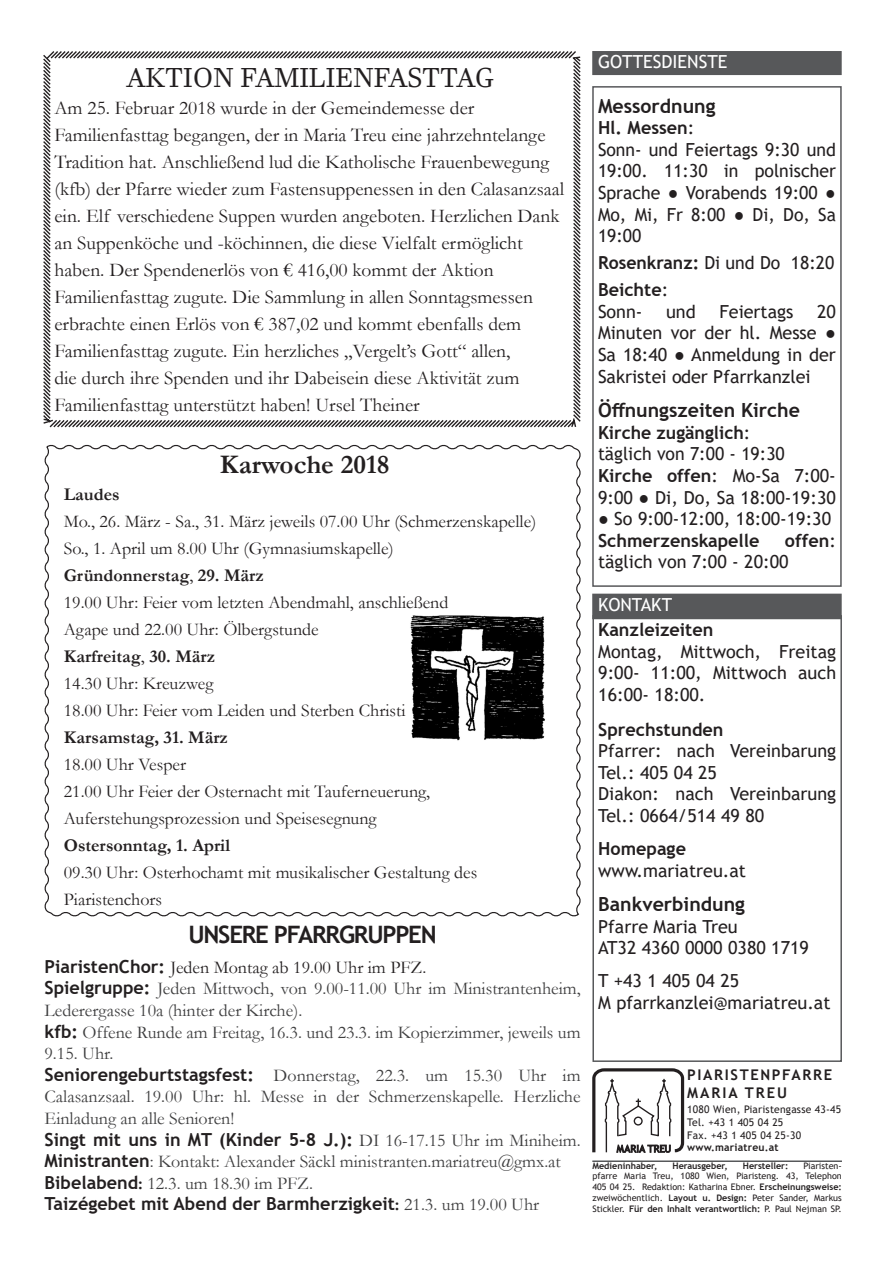
<style>
.page{position:relative;width:893px;height:1263px;background:#fff}
.page>*{position:absolute;margin:0;border:0;box-sizing:border-box;transform-origin:0 0}
.t1{font:27px "Javanese Text";color:#231f20}
.t2{font:700 27px "Garamond";color:#231f20}
.Überschrift{font:700 24px "Trebuchet MS";letter-spacing:-.05em;color:#231f20}
.t3{font:19.5px/27px "Garamond";color:#231f20}
.Kastl-Überschrift{font:700 19.5px "Trebuchet MS";color:#231f20}
.Kastl-Text{font:18px/21.6px "Trebuchet MS";color:#231f20}
.Fließtext__ohne_Einr{font:18px/21.6px "Garamond";color:#3e3e3f}
.Fließtext__ohne_Einr-2{font:18px/27px "Garamond";color:#231f20}
.t4{font:700 18px "Garamond";color:#231f20}
.Kastl-Text-2{font:700 18px "Trebuchet MS";color:#231f20}
.Fließtext__ohne_Einr-3{font:700 18px "Trebuchet MS";color:#231f20}
.Überschrift-2{font:18px "Trebuchet MS";color:#231f20}
.Kastl-Beschriftung{font:18px "Trebuchet MS";color:#fff}
.Überschrift-3{font:700 18px "Trebuchet MS";color:#231f20}
.Kastl-Überschrift-2{font:18px "Trebuchet MS";color:#231f20}
.Kastl-Überschrift-3{font:700 18px "Trebuchet MS";color:#231f20}
.t5{font:700 14.7px "Trebuchet MS";letter-spacing:.11em;color:#231f20}
.t6{font:700 14.7px "Trebuchet MS";letter-spacing:.13em;color:#231f20}
.t7{font:10.5px "Trebuchet MS";letter-spacing:.02em;color:#231f20}
.t8{font:700 10.5px "Trebuchet MS";letter-spacing:.02em;color:#231f20}
.t9{font:9px/10.8px "Trebuchet MS";color:#231f20;text-align:justify}
.t10{font:700 9px "Trebuchet MS";color:#231f20}
.s1{font-weight:400}
.s2{font-family:"Trebuchet MS";font-weight:700}
.s3{font-family:"Trebuchet MS";font-weight:700;color:#231f20}
.s4{font-weight:700;color:#231f20}
.s5{font-family:"Garamond"}
.s6{font-family:"Garamond";font-weight:400;color:#3e3e3f}
.s7{font-weight:700}
</style>
<div class="page">
<svg style="left:43px;top:51px;width:538px;height:377px"></svg>
<svg style="left:44px;top:444px;width:537px;height:473px"></svg>
<div style="left:592px;top:86px;width:250px;height:501px;border:2px solid #57585a"></div>
<div style="left:593px;top:52px;width:248px;height:22px;background:#57585a"></div>
<div style="left:592px;top:51px;width:250px;height:24px;border:2px solid #57585a"></div>
<hr style="left:592px;top:1160px;width:250px;height:2px;background:#57585a">
<svg style="left:592px;top:1068px;width:92px;height:84px"></svg>
<div style="left:592px;top:615px;width:250px;height:447px;border:2px solid #57585a"></div>
<div style="left:593px;top:594px;width:248px;height:24px;background:#57585a"></div>
<div style="left:592px;top:594px;width:250px;height:25px;border:2px solid #57585a"></div>
<p class="t1" style="left:127px;top:62px;width:369px">AKTION FAMILIENFASTTAG</p>
<p class="t3" style="left:54px;top:94px;width:511px">Am 25. Februar 2018 wurde in der Gemeindemesse der Familienfasttag begangen, der in Maria Treu eine jahrzehntelange Tradition hat. Anschließend lud die Katholische Frauenbewegung (kfb) der Pfarre wieder zum Fastensuppenessen in den Calasanzsaal ein. Elf verschiedene Suppen wurden angeboten. Herzlichen Dank an Suppenköche und -köchinnen, die diese Vielfalt ermöglicht haben. Der Spendenerlös von € 416,00 kommt der Aktion Familienfasttag zugute. Die Sammlung in allen Sonntagsmessen erbrachte einen Erlös von € 387,02 und kommt ebenfalls dem Familienfasttag zugute. Ein herzliches „Vergelt’s Gott“ allen,<br>die durch ihre Spenden und ihr Dabeisein diese Aktivität zum Familienfasttag unterstützt haben! Ursel Theiner</p>
<p class="t2" style="left:220px;top:446px;width:171px">Karwoche 2018</p>
<p class="t4" style="left:64px;top:482px;width:57px">Laudes</p>
<p class="Fließtext__ohne_Einr-2" style="left:64px;top:507px;width:474px">Mo., 26. März - Sa., 31. März jeweils 07.00 Uhr (Schmerzenskapelle)</p>
<p class="Fließtext__ohne_Einr-2" style="left:64px;top:534px;width:332px">So., 1. April um 8.00 Uhr (Gymnasiumskapelle)</p>
<p class="t4" style="left:64px;top:563px;width:201px">Gründonnerstag<span class="s1">,</span> 29. März</p>
<p class="Fließtext__ohne_Einr-2" style="left:64px;top:588px;width:386px">19.00 Uhr: Feier vom letzten Abendmahl, anschließend</p>
<p class="Fließtext__ohne_Einr-2" style="left:64px;top:615px;width:256px">Agape und 22.00 Uhr: Ölbergstunde</p>
<p class="t4" style="left:64px;top:644px;width:153px">Karfreitag<span class="s1">,</span> 30. März</p>
<p class="Fließtext__ohne_Einr-2" style="left:64px;top:669px;width:151px">14.30 Uhr: Kreuzweg</p>
<p class="Fließtext__ohne_Einr-2" style="left:64px;top:696px;width:343px">18.00 Uhr: Feier vom Leiden und Sterben Christi</p>
<p class="t4" style="left:64px;top:725px;width:166px">Karsamstag, 31. März</p>
<p class="Fließtext__ohne_Einr-2" style="left:64px;top:750px;width:124px">18.00 Uhr Vesper</p>
<p class="Fließtext__ohne_Einr-2" style="left:64px;top:777px;width:368px">21.00 Uhr Feier der Osternacht mit Tauferneuerung,<br>Auferstehungsprozession und Speisesegnung</p>
<p class="t4" style="left:64px;top:833px;width:168px">Ostersonntag, 1. April</p>
<p class="Fließtext__ohne_Einr-2" style="left:64px;top:858px;width:415px">09.30 Uhr: Osterhochamt mit musikalischer Gestaltung des<br>Piaristenchors</p>
<p class="Überschrift" style="left:188px;top:919px;width:250px">UNSERE PFARRGRUPPEN</p>
<p class="Fließtext__ohne_Einr-2" style="left:45px;top:953px;width:383px"><span class="s2">PiaristenChor:</span> Jeden Montag ab 19.00 Uhr im PFZ.</p>
<p class="Fließtext__ohne_Einr" style="left:45px;top:977px;width:538px"><span class="s3">Spielgruppe:</span> Jeden Mittwoch, von 9.00-11.00 Uhr im Ministrantenheim,<br>Lederergasse 10a (hinter der Kirche).</p>
<p class="Fließtext__ohne_Einr" style="left:45px;top:1020px;width:538px"><span class="s3">kfb:</span> Offene Runde am Freitag, 16.3. und 23.3. im Kopierzimmer, jeweils um<br>9.15. Uhr.</p>
<p class="Fließtext__ohne_Einr" style="left:45px;top:1064px;width:538px;text-align:justify"><span class="s3">Seniorengeburtstagsfest:</span> Donnerstag, 22.3. um 15.30 Uhr im Calasanzsaal. 19.00 Uhr: hl. Messe in der Schmerzenskapelle. Herzliche Einladung an alle Senioren!</p>
<p class="Fließtext__ohne_Einr" style="left:45px;top:1128px;width:538px"><span class="s3">Singt mit uns in MT (Kinder 5-8 J.):</span> DI 16-17.15 Uhr im Miniheim.<br><span class="s3">Ministranten</span>: Kontakt: Alexander Säckl ministranten.mariatreu@gmx.at</p>
<p class="Fließtext__ohne_Einr" style="left:45px;top:1172px;width:270px"><span class="s3">Bibelabend</span><span class="s4">:</span> 12.3. um 18.30 im PFZ.</p>
<p class="Fließtext__ohne_Einr-3" style="left:45px;top:1193px;width:496px">Taizégebet mit Abend der Barmherzigkeit<span class="s5">:</span> <span class="s6">21.3. um 19.00 Uhr</span></p>
<p class="Kastl-Beschriftung" style="left:598px;top:50px;width:131px">GOTTESDIENSTE</p>
<p class="Kastl-Überschrift" style="left:598px;top:93px;width:119px">Messordnung</p>
<p class="Kastl-Text-2" style="left:598px;top:117px;width:98px">Hl. Messen<span class="s1">:</span></p>
<p class="Kastl-Text" style="left:598px;top:139px;width:239px;text-align:justify">Sonn- und Feiertags 9:30 und 19:00. 11:30 in polnischer Sprache ● Vorabends 19:00 ● Mo, Mi, Fr 8:00 ● Di, Do, Sa 19:00</p>
<p class="Kastl-Text" style="left:598px;top:252px;width:238px"><span class="s7">Rosenkranz:</span> Di und Do 18:20</p>
<p class="Kastl-Text-2" style="left:598px;top:279px;width:72px">Beichte<span class="s1">:</span></p>
<p class="Kastl-Text" style="left:598px;top:301px;width:46px">Sonn-</p>
<p class="Kastl-Text" style="left:666px;top:301px;width:31px">und</p>
<p class="Kastl-Text" style="left:719px;top:301px;width:76px">Feiertags</p>
<p class="Kastl-Text" style="left:598px;top:301px;width:239px;text-align:justify;text-indent:219px">20<br>Minuten vor der hl. Messe ● Sa 18:40 ● Anmeldung in der Sakristei oder Pfarrkanzlei</p>
<p class="Kastl-Überschrift" style="left:598px;top:398px;width:204px">Öffnungszeiten Kirche</p>
<p class="Überschrift-3" style="left:598px;top:421px;width:154px">Kirche zugänglich<span class="s1">:</span></p>
<p class="Überschrift-2" style="left:598px;top:443px;width:188px">täglich von 7:00 - 19:30</p>
<p class="Kastl-Text" style="left:598px;top:465px;width:239px"><span class="s7">Kirche offen</span>: Mo-Sa 7:00-<br>9:00 ● Di, Do, Sa 18:00-19:30</p>
<p class="Kastl-Text" style="left:598px;top:508px;width:235px">● So 9:00-12:00, 18:00-19:30</p>
<p class="Kastl-Text-2" style="left:598px;top:529px;width:163px">Schmerzenskapelle</p>
<p class="Kastl-Text" style="left:598px;top:529px;width:239px;text-indent:187px"><span class="s7">offen</span>: täglich von 7:00 - 20:00</p>
<p class="Kastl-Beschriftung" style="left:598px;top:593px;width:76px">KONTAKT</p>
<p class="Kastl-Überschrift-3" style="left:598px;top:619px;width:117px">Kanzleizeiten</p>
<p class="Kastl-Text" style="left:598px;top:640px;width:239px;text-align:justify">Montag, Mittwoch, Freitag 9:00- 11:00, Mittwoch auch 16:00- 18:00.</p>
<p class="Kastl-Text-2" style="left:598px;top:718px;width:127px">Sprechstunden</p>
<p class="Kastl-Text" style="left:598px;top:740px;width:239px">Pfarrer: nach Vereinbarung<br>Tel.: 405 04 25</p>
<p class="Kastl-Text" style="left:598px;top:783px;width:239px">Diakon: nach Vereinbarung<br>Tel.: 0664/514 49 80</p>
<p class="Kastl-Text-2" style="left:598px;top:837px;width:89px">Homepage</p>
<p class="Kastl-Überschrift-2" style="left:598px;top:859px;width:149px">www.mariatreu.at</p>
<p class="Kastl-Überschrift" style="left:598px;top:892px;width:148px">Bankverbindung</p>
<p class="Kastl-Text" style="left:598px;top:915px;width:141px">Pfarre Maria Treu</p>
<p class="Kastl-Text" style="left:598px;top:931px;width:212px;line-height:33px">AT32 4360 0000 0380 1719<br>T +43 1 405 04 25</p>
<p class="Kastl-Text" style="left:598px;top:991px;width:234px">M pfarrkanzlei@mariatreu.at</p>
<p class="t5" style="left:687px;top:1065px;width:146px">PIARISTENPFARRE</p>
<p class="t6" style="left:687px;top:1083px;width:101px">MARIA TREU</p>
<p class="t7" style="left:687px;top:1103px;width:155px">1080 Wien, Piaristengasse 43-45</p>
<p class="t7" style="left:687px;top:1115px;width:98px">Tel. +43 1 405 04 25</p>
<p class="t7" style="left:687px;top:1128px;width:115px">Fax. +43 1 405 04 25-30</p>
<p class="t8" style="left:687px;top:1141px;width:93px">www.mariatreu.at</p>
<p class="t10" style="left:592px;top:1160px;width:66px">Medieninhaber,</p>
<p class="t10" style="left:673px;top:1160px;width:57px">Herausgeber,</p>
<p class="t10" style="left:743px;top:1160px;width:47px">Hersteller:</p>
<p class="t9" style="left:592px;top:1160px;width:251px;text-indent:211px">Piaristen&shy;pfarre Maria Treu, 1080 Wien, Piaristeng. 43, Telephon 405 04 25. Redaktion: Katharina Ebner. <span class="s7">Erscheinungsweise: </span>zweiwöchentlich. <span class="s7">Layout u. Design:</span> Peter Sander, Markus Stickler. <span class="s7">Für den Inhalt verantwortlich:</span> P. Paul Nejman SP.</p>
</div>
